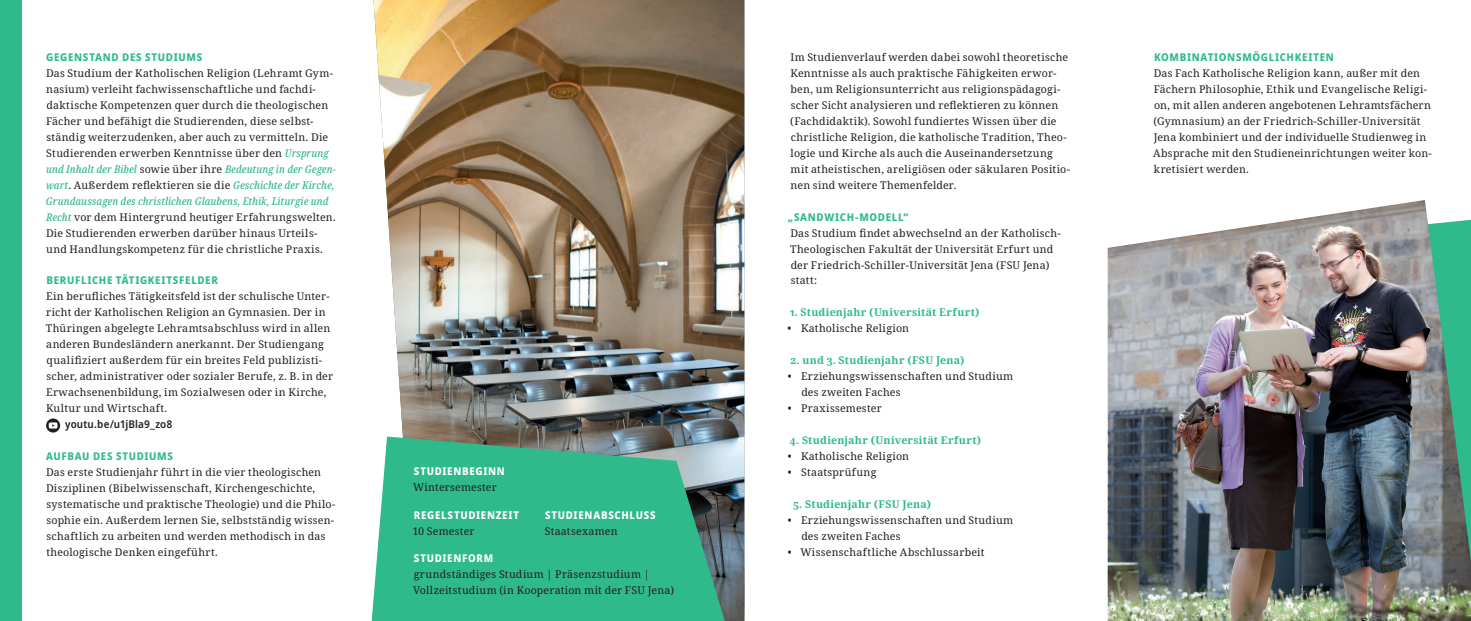
<style>
.page{position:relative;width:1471px;height:621px;background:#fff}
.page>*{position:absolute;margin:0;border:0;box-sizing:border-box;transform-origin:0 0}
.t1{font:10.62px/16px "Noto Serif";letter-spacing:.02em;color:#231f20}
.t2{font:700 10.62px "Noto Serif";letter-spacing:.015em;color:#2fba8c}
.t3{font:800 semi-condensed 10.62px "Noto Sans";letter-spacing:.065em;color:#2fba8c}
.t4{font:800 semi-condensed 10.62px "Noto Sans";letter-spacing:.065em;color:#fff}
.t5{font:600 semi-condensed 10.62px "Noto Sans";letter-spacing:.015em;color:#231f20}
.s1{font-weight:500;font-style:italic;font-stretch:condensed;color:#2fba8c}
</style>
<div class="page">
<img style="left:373px;top:0;width:371px;height:620px">
<div style="left:0;top:0;width:21px;height:620px;background:#2fba8c"></div>
<svg style="left:46px;top:418px;width:14px;height:14px"></svg>
<svg style="left:372px;top:436px;width:353px;height:184px;background:#3db38c"></svg>
<img style="left:1107px;top:200px;width:363px;height:420px">
<p class="t3" style="left:46px;top:49px;width:158px">GEGENSTAND DES STUDIUMS</p>
<p class="t1" style="left:46px;top:65px;width:291px">Das Studium der Katholischen Religion (Lehramt Gym&shy;nasium) verleiht fachwissenschaftliche und fachdi&shy;daktische Kompetenzen quer durch die theologischen Fächer und befähigt die Studierenden, diese selbst&shy;ständig weiterzudenken, aber auch zu vermitteln. Die Studierenden erwerben Kenntnisse über den <span class="s1">Ursprung und Inhalt der Bibel</span> sowie über ihre <span class="s1">Bedeutung in der Gegen&shy;wart</span>. Außerdem reflektieren sie die <span class="s1">Geschichte der Kirche, Grundaussagen des christlichen Glaubens, Ethik, Liturgie und Recht</span> vor dem Hintergrund heutiger Erfahrungswelten.<br>Die Studierenden erwerben darüber hinaus Urteils&shy;und Handlungskompetenz für die christliche Praxis.</p>
<p class="t3" style="left:46px;top:272px;width:173px">BERUFLICHE TÄTIGKEITSFELDER</p>
<p class="t1" style="left:46px;top:288px;width:289px">Ein berufliches Tätigkeitsfeld ist der schulische Unter&shy;richt der Katholischen Religion an Gymnasien. Der in Thüringen abgelegte Lehramtsabschluss wird in allen anderen Bundesländern anerkannt. Der Studiengang qualifiziert außerdem für ein breites Feld publizisti&shy;scher, administrativer oder sozialer Berufe, z. B. in der Erwachsenenbildung, im Sozialwesen oder in Kirche, Kultur und Wirtschaft.</p>
<p class="t5" style="left:65px;top:416px;width:109px">youtu.be/u1jBla9_zo8</p>
<p class="t3" style="left:46px;top:448px;width:128px">AUFBAU DES STUDIUMS</p>
<p class="t1" style="left:46px;top:464px;width:291px">Das erste Studienjahr führt in die vier theologischen Disziplinen (Bibelwissenschaft, Kirchengeschichte, systematische und praktische Theologie) und die Philo&shy;sophie ein. Außerdem lernen Sie, selbstständig wissen&shy;schaftlich zu arbeiten und werden methodisch in das theologische Denken eingeführt.</p>
<p class="t4" style="left:414px;top:463px;width:92px">STUDIENBEGINN</p>
<p class="t1" style="left:413px;top:479px;width:85px">Wintersemester</p>
<p class="t4" style="left:414px;top:507px;width:107px">REGELSTUDIENZEIT</p>
<p class="t1" style="left:413px;top:523px;width:63px">10 Semester</p>
<p class="t4" style="left:414px;top:549px;width:81px">STUDIENFORM</p>
<p class="t1" style="left:413px;top:565px;width:263px">grundständiges Studium | Präsenzstudium |<br>Vollzeitstudium (in Kooperation mit der FSU Jena)</p>
<p class="t4" style="left:545px;top:507px;width:112px">STUDIENABSCHLUSS</p>
<p class="t1" style="left:545px;top:523px;width:74px">Staatsexamen</p>
<p class="t1" style="left:790px;top:49px;width:281px">Im Studienverlauf werden dabei sowohl theoretische Kenntnisse als auch praktische Fähigkeiten erwor&shy;ben, um Religionsunterricht aus religionspädagogi&shy;scher Sicht analysieren und reflektieren zu können (Fachdidaktik). Sowohl fundiertes Wissen über die christliche Religion, die katholische Tradition, Theo&shy;logie und Kirche als auch die Auseinandersetzung mit atheistischen, areligiösen oder säkularen Positio&shy;nen sind weitere Themenfelder.</p>
<p class="t3" style="left:787px;top:209px;width:122px">„SANDWICH-MODELL“</p>
<p class="t1" style="left:790px;top:225px;width:272px">Das Studium findet abwechselnd an der Katholisch-Theologischen Fakultät der Universität Erfurt und der Friedrich-Schiller-Universität Jena (FSU Jena) statt:</p>
<p class="t2" style="left:789px;top:305px;width:191px">1. Studienjahr (Universität Erfurt)</p>
<p class="t1" style="left:787px;top:320px;width:123px">• Katholische Religion</p>
<p class="t2" style="left:790px;top:352px;width:175px">2. und 3. Studienjahr (FSU Jena)</p>
<p class="t1" style="left:801px;top:368px;width:213px;text-indent:-14px">• Erziehungswissenschaften und Studium des zweiten Faches</p>
<p class="t1" style="left:787px;top:400px;width:95px">• Praxissemester</p>
<p class="t2" style="left:790px;top:432px;width:193px">4. Studienjahr (Universität Erfurt)</p>
<p class="t1" style="left:787px;top:448px;width:123px">• Katholische Religion</p>
<p class="t1" style="left:787px;top:464px;width:90px">• Staatsprüfung</p>
<p class="t2" style="left:793px;top:496px;width:139px">5. Studienjahr (FSU Jena)</p>
<p class="t1" style="left:801px;top:512px;width:213px;text-indent:-14px">• Erziehungswissenschaften und Studium des zweiten Faches</p>
<p class="t1" style="left:787px;top:543px;width:198px">• Wissenschaftliche Abschlussarbeit</p>
<p class="t3" style="left:1154px;top:49px;width:181px">KOMBINATIONSMÖGLICHKEITEN</p>
<p class="t1" style="left:1153px;top:65px;width:280px">Das Fach Katholische Religion kann, außer mit den Fächern Philosophie, Ethik und Evangelische Religi&shy;on, mit allen anderen angebotenen Lehramtsfächern (Gymnasium) an der Friedrich-Schiller-Universität Jena kombiniert und der individuelle Studienweg in Absprache mit den Studieneinrichtungen weiter kon&shy;kretisiert werden.</p>
</div>
